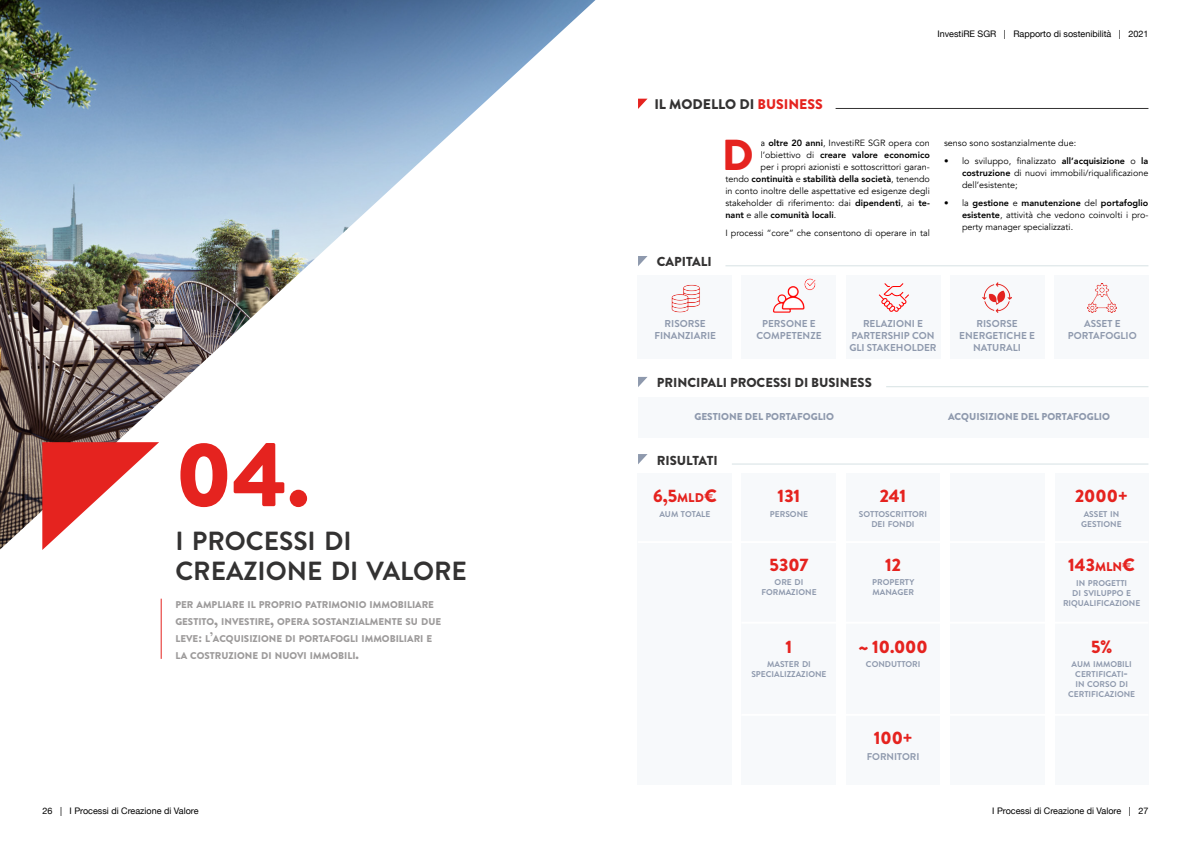
<style>
.page{position:relative;width:1191px;height:842px;background:#fff}
.page>*{position:absolute;margin:0;border:0;box-sizing:border-box;transform-origin:0 0}
.t1{font:900 91.4px "Brandon Grotesque";color:#e5231f}
.t2{font:900 43.3px "Brandon Grotesque";color:#e5231f}
.t3{font:700 26.2px/30px "Brandon Grotesque";color:#333232}
.t4{font:900 18px "Brandon Grotesque";color:#e5231f}
.t5{font:900 18px "Brandon Grotesque";color:#e5231f}
.t6{font:900 14px "Brandon Grotesque";color:#333232}
.t7{font:900 13px "Brandon Grotesque";color:#333232}
.t8{font:700 10px/12px "Brandon Grotesque";color:#8e99ad;text-align:center}
.t9{font:900 10px "Brandon Grotesque";color:#8e99ad}
.t10{font:900 9.8px/16.8px "Brandon Grotesque";color:#9d9b9b}
.t11{font:700 9.8px "Brandon Grotesque";color:#8e99ad}
.t12{font:9px/12px "Avenir";color:#000;text-align:justify}
.t13{font:9px "Helvetica Neue";color:#000}
.t14{font:800 9px "Avenir";color:#000}
.t15{font:700 8.4px/10px "Brandon Grotesque";color:#8e99ad;text-align:center}
.s1{color:#e5231f}
.s2{font-weight:800}
.s3{font-weight:400}
.s4{font-size:14px}
.s5{font-size:12.6px}
.s6{font-size:12px}
</style>
<div class="page">
<div style="left:638px;top:397px;width:510px;height:40px;background:#f7f9fb"></div>
<div style="left:638px;top:474px;width:94px;height:311px;background:#f7f9fb"></div>
<div style="left:638px;top:275px;width:94px;height:84px;background:#f7f9fb"></div>
<div style="left:741px;top:275px;width:94px;height:84px;background:#f7f9fb"></div>
<div style="left:847px;top:275px;width:94px;height:84px;background:#f7f9fb"></div>
<div style="left:950px;top:275px;width:94px;height:84px;background:#f7f9fb"></div>
<div style="left:1054px;top:275px;width:94px;height:84px;background:#f7f9fb"></div>
<div style="left:950px;top:474px;width:94px;height:311px;background:#f7f9fb"></div>
<div style="left:741px;top:474px;width:94px;height:311px;background:#f7f9fb"></div>
<div style="left:846px;top:474px;width:93px;height:311px;background:#f7f9fb"></div>
<div style="left:1055px;top:474px;width:93px;height:311px;background:#f7f9fb"></div>
<img style="left:0;top:0;width:595px;height:549px">
<svg style="left:42px;top:442px;width:117px;height:108px"></svg>
<hr style="left:161px;top:599px;width:1px;height:60px;background:#e5231f">
<hr style="left:835px;top:108px;width:313px;height:1px;background:#333232">
<svg style="left:638px;top:99px;width:9px;height:10px"></svg>
<hr style="left:725px;top:265px;width:423px;height:1px;background:#d7e2e4">
<hr style="left:886px;top:386px;width:262px;height:1px;background:#d7e2e4">
<hr style="left:732px;top:463px;width:416px;height:1px;background:#d7e2e4">
<svg style="left:638px;top:256px;width:9px;height:10px"></svg>
<svg style="left:638px;top:377px;width:9px;height:10px"></svg>
<svg style="left:638px;top:454px;width:9px;height:10px"></svg>
<hr style="left:638px;top:541px;width:510px;height:2px;background:#fff">
<hr style="left:741px;top:622px;width:407px;height:2px;background:#fff">
<hr style="left:741px;top:714px;width:407px;height:2px;background:#fff">
<img style="left:982px;top:283px;width:29px;height:29px">
<svg style="left:878px;top:283px;width:31px;height:29px"></svg>
<img style="left:671px;top:284px;width:29px;height:29px">
<img style="left:773px;top:286px;width:32px;height:27px">
<img style="left:801px;top:278px;width:15px;height:16px">
<img style="left:1087px;top:283px;width:29px;height:29px">
<p class="t13" style="left:937px;top:27px;width:213px">InvestiRE SGR | Rapporto di sostenibilità | 2021</p>
<h3 class="t6" style="left:654px;top:94px;width:170px">IL MODELLO DI <span class="s1">BUSINESS</span></h3>
<h2 class="t2" style="left:721px;top:125px;width:33px">D</h2>
<p class="t12" style="left:760px;top:137px;width:171px">a <span class="s2">oltre 20 anni</span>, InvestiRE SGR opera con</p>
<p class="t14" style="left:760px;top:148px;width:171px"><span class="s3">l’obiettivo di</span> creare valore economico</p>
<p class="t12" style="left:760px;top:161px;width:171px">per i propri azionisti e sottoscrittori garan-</p>
<p class="t14" style="left:725px;top:172px;width:206px"><span class="s3">tendo</span> continuità <span class="s3">e</span> stabilità della società<span class="s3">, tenendo</span></p>
<p class="t12" style="left:725px;top:185px;width:206px">in conto inoltre delle aspettative ed esigenze degli</p>
<p class="t12" style="left:725px;top:197px;width:206px">stakeholder di riferimento: dai <span class="s2">dipendenti</span>, ai <span class="s2">te-</span></p>
<p class="t14" style="left:725px;top:208px;width:112px">nant <span class="s3">e alle</span> comunità locali<span class="s3">.</span></p>
<p class="t12" style="left:725px;top:227px;width:206px">I processi “core” che consentono di operare in tal</p>
<h3 class="t7" style="left:657px;top:253px;width:8px">CAPITALI</h3>
<p class="t12" style="left:944px;top:137px;width:134px">senso sono sostanzialmente due:</p>
<p class="t12" style="left:962px;top:155px;width:188px;text-indent:-18px">• lo sviluppo, finalizzato <span class="s2">all’acquisizione</span> o <span class="s2">la costruzione</span> di nuovi immobili/riqualificazione dell’esistente;</p>
<p class="t12" style="left:962px;top:197px;width:188px;text-indent:-18px">• la <span class="s2">gestione</span> e <span class="s2">manutenzione</span> del <span class="s2">portafoglio esistente</span>, attività che vedono coinvolti i pro&shy;perty manager specializzati.</p>
<p class="t8" style="left:654px;top:318px;width:63px">RISORSE<br>FINANZIARIE</p>
<p class="t8" style="left:756px;top:318px;width:67px">PERSONE E<br>COMPETENZE</p>
<p class="t8" style="left:849px;top:318px;width:89px">RELAZIONI E<br>PARTERSHIP CON<br>GLI STAKEHOLDER</p>
<p class="t8" style="left:959px;top:318px;width:77px">RISORSE<br>ENERGETICHE E<br>NATURALI</p>
<p class="t8" style="left:1068px;top:318px;width:70px">ASSET E<br>PORTAFOGLIO</p>
<h3 class="t7" style="left:657px;top:373px;width:8px">PRINCIPALI</h3>
<h3 class="t7" style="left:730px;top:373px;width:9px">PROCESSI</h3>
<h3 class="t7" style="left:794px;top:373px;width:26px">DI BUSINESS</h3>
<h1 class="t1" style="left:175px;top:410px;width:136px">04.</h1>
<h3 class="t3" style="left:175px;top:526px;width:293px">I PROCESSI DI<br>CREAZIONE DI VALORE</h3>
<p class="t10" style="left:175px;top:597px;width:267px">PER AMPLIARE IL PROPRIO PATRIMONIO IMMOBILIARE GESTITO<span class="s4">,</span> INVESTIRE<span class="s4">,</span> OPERA SOSTANZIALMENTE SU DUE LEVE<span class="s4">:</span> L<span class="s4">’</span>ACQUISIZIONE DI PORTAFOGLI IMMOBILIARI E LA COSTRUZIONE DI NUOVI IMMOBILI<span class="s4">.</span></p>
<p class="t9" style="left:694px;top:409px;width:141px">GESTIONE DEL PORTAFOGLIO</p>
<p class="t9" style="left:948px;top:409px;width:164px">ACQUISIZIONE DEL PORTAFOGLIO</p>
<h3 class="t7" style="left:657px;top:451px;width:8px">RISULTATI</h3>
<h3 class="t4" style="left:653px;top:483px;width:65px">6,5<span class="s5">MLD</span>€</h3>
<h3 class="t4" style="left:777px;top:483px;width:24px">131</h3>
<h3 class="t4" style="left:879px;top:483px;width:28px">241</h3>
<h3 class="t4" style="left:1075px;top:483px;width:54px">2000+</h3>
<p class="t15" style="left:659px;top:509px;width:52px">AUM TOTALE</p>
<p class="t15" style="left:770px;top:509px;width:40px">PERSONE</p>
<p class="t15" style="left:859px;top:509px;width:70px">SOTTOSCRITTORI<br>DEI FONDI</p>
<p class="t15" style="left:1081px;top:509px;width:42px;text-align:left">ASSET IN<br>GESTIONE</p>
<h3 class="t4" style="left:769px;top:552px;width:40px">5307</h3>
<h3 class="t4" style="left:885px;top:552px;width:17px">12</h3>
<h3 class="t4" style="left:1068px;top:552px;width:68px">143<span class="s5">MLN</span>€</h3>
<p class="t15" style="left:761px;top:578px;width:57px">ORE DI<br>FORMAZIONE</p>
<p class="t15" style="left:872px;top:578px;width:44px;text-align:left">PROPERTY<br>MANAGER</p>
<p class="t15" style="left:1063px;top:578px;width:79px">IN PROGETTI<br>DI SVILUPPO E<br>RIQUALIFICAZIONE</p>
<h3 class="t4" style="left:785px;top:634px;width:8px">1</h3>
<h3 class="t5" style="left:858px;top:634px;width:71px">~ 10.000</h3>
<h3 class="t4" style="left:1091px;top:634px;width:23px">5%</h3>
<p class="t15" style="left:751px;top:660px;width:77px">MASTER DI<br>SPECIALIZZAZIONE</p>
<p class="t15" style="left:866px;top:660px;width:56px">CONDUTTORI</p>
<p class="t15" style="left:1068px;top:660px;width:69px">AUM IMMOBILI<br>CERTIFICATI<span class="s6">-<br></span>IN CORSO DI<br>CERTIFICAZIONE</p>
<h3 class="t4" style="left:873px;top:725px;width:40px">100+</h3>
<p class="t11" style="left:866px;top:750px;width:54px">FORNITORI</p>
<p class="t13" style="left:43px;top:804px;width:21px">26 |</p>
<p class="t13" style="left:1129px;top:804px;width:21px">| 27</p>
<p class="t13" style="left:70px;top:804px;width:130px">I Processi di Creazione di Valore</p>
<p class="t13" style="left:992px;top:804px;width:130px">I Processi di Creazione di Valore</p>
</div>
